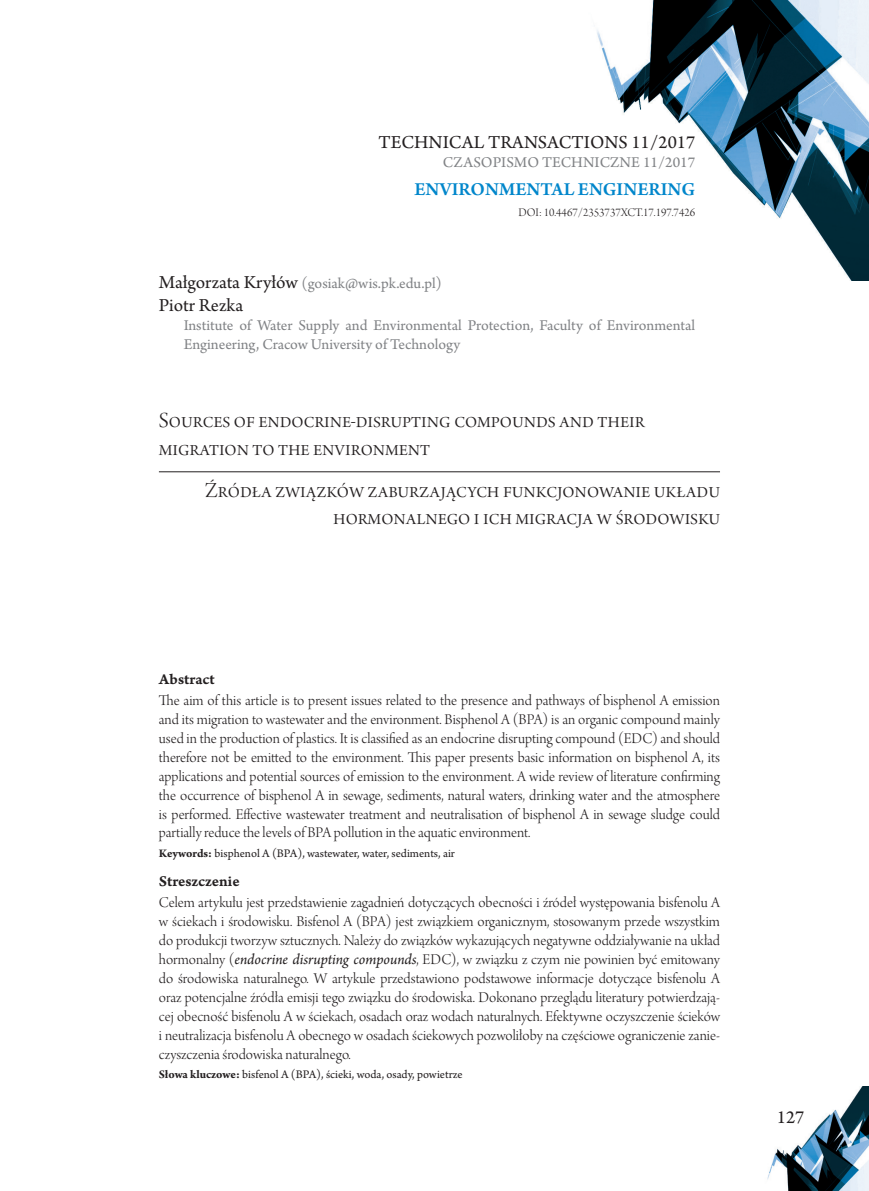
<style>
.page{position:relative;width:869px;height:1191px;background:#fff}
.page>*{position:absolute;margin:0;border:0;box-sizing:border-box;transform-origin:0 0}
._2_Tytuł_PL{font:22.75px/27.3px "Arno Pro Light Display";color:#231f20;text-align:right}
._2_Tytuł{font:22.75px/27.3px "Arno Pro Light Display";color:#231f20}
._0_Head{font:19.25px "Arno Pro";color:#231f20}
._0_Series_CE{font:600 19.25px "Arno Pro";color:#0086cb}
._1_Autor{font:19.25px "Arno Pro";color:#231f20}
.PageNo{font:19.25px "Arno Pro";color:#231f20}
._3_Abstract_treść_PL{font:15.75px/18.9px "Arno Pro Light Display";letter-spacing:-.005em;color:#231f20}
._3_Abstract_treść{font:15.75px/18.9px "Arno Pro Light Display";letter-spacing:.05em;color:#231f20;text-align:justify}
._1_Afiliacja{font:15.75px/18.9px "Arno Pro";color:#808285}
._1_Autor-2{font:15.75px "Arno Pro";color:#808285}
._0_Head_PL{font:15.75px "Arno Pro";color:#808285}
._3_Abstract{font:15.75px "Arno Pro Smbd Caption";letter-spacing:-.005em;color:#231f20}
._3_Keywords_treść{font:12.25px "Arno Pro";letter-spacing:-.005em;color:#231f20}
._0_DOI{font:12.25px "Arno Pro Light Display";color:#231f20}
.s1{font-size:19.25px;color:#231f20}
.s2{font-weight:700}
.s3{font-family:"Arno Pro";font-style:italic}
</style>
<div class="page">
<img style="left:767px;top:1086px;width:101px;height:105px">
<img style="left:597px;top:0;width:271px;height:280px">
<hr style="left:159px;top:471px;width:560px;height:1px;background:#231f20">
<p class="_0_Head" style="left:378px;top:131px;width:318px">TECHNICAL TRANSACTIONS 11/2017</p>
<p class="_0_Head_PL" style="left:442px;top:153px;width:253px">CZASOPISMO TECHNICZNE 11/2017</p>
<p class="_0_Series_CE" style="left:414px;top:178px;width:282px">ENVIRONMENTAL ENGINERING</p>
<p class="_0_DOI" style="left:518px;top:206px;width:178px">DOI: 10.4467/2353737XCT.17.197.7426</p>
<p class="_1_Autor-2" style="left:159px;top:274px;width:284px"><span class="s1">Małgorzata Kryłów</span> (gosiak@wis.pk.edu.pl)</p>
<p class="_1_Autor" style="left:159px;top:294px;width:86px">Piotr Rezka</p>
<p class="_1_Afiliacja" style="left:184px;top:316px;width:512px">Institute of Water Supply and Environmental Protection, Faculty of Environmental<br>Engineering, Cracow University of Technology</p>
<p class="_2_Tytuł" style="left:159px;top:408px;width:487px">Sources of endocrine-disrupting compounds and their migration to the environment</p>
<p class="_2_Tytuł_PL" style="left:205px;top:478px;width:516px">Źródła związków zaburzających funkcjonowanie układu hormonalnego i ich migracja w środowisku</p>
<p class="_3_Abstract" style="left:159px;top:669px;width:57px">Abstract</p>
<p class="_3_Abstract_treść" style="left:159px;top:692px;width:562px">The aim of this article is to present issues related to the presence and pathways of bisphenol A emission and its migration to wastewater and the environment. Bisphenol A (BPA) is an organic compound mainly used in the production ofplastics. It is classified as an endocrine disrupting compound (EDC) and should therefore not be emitted to the environment. This paper presents basic information on bisphenol A, its applications and potential sources of emission to the environment. A wide review of literature confirming the occurrence of bisphenol A in sewage, sediments, natural waters, drinking water and the atmosphere is performed. Effective wastewater treatment and neutralisation of bisphenol A in sewage sludge could partially reduce the levels ofBPA pollution in the aquatic environment.</p>
<p class="_3_Keywords_treść" style="left:159px;top:846px;width:297px"><span class="s2">Keywords:</span> bisphenol A (BPA), wastewater, water, sediments, air</p>
<p class="_3_Abstract" style="left:159px;top:871px;width:82px">Streszczenie</p>
<p class="_3_Abstract_treść_PL" style="left:159px;top:894px;width:563px">Celem artykułu jest przedstawienie zagadnień dotyczących obecności i źródeł występowania bisfenolu A w ściekach i środowisku. Bisfenol A (BPA) jest związkiem organicznym, stosowanym przede wszystkim do produkcji tworzyw sztucznych. Należy do związków wykazujących negatywne oddziaływanie na układ hormonalny (<span class="s3">endocrine disrupting compounds</span>, EDC), w związku z czym nie powinien być emitowany do środowiska naturalnego. W artykule przedstawiono podstawowe informacje dotyczące bisfenolu A oraz potencjalne źródła emisji tego związku do środowiska. Dokonano przeglądu literatury potwierdzają&shy;cej obecność bisfenolu A w ściekach, osadach oraz wodach naturalnych. Efektywne oczyszczenie ścieków i neutralizacja bisfenolu A obecnego w osadach ściekowych pozwoliłoby na częściowe ograniczenie zanie&shy;czyszczenia środowiska naturalnego.</p>
<p class="_3_Keywords_treść" style="left:159px;top:1067px;width:305px"><span class="s2">Słowa kluczowe:</span> bisfenol A (BPA), ścieki, woda, osady, powietrze</p>
<p class="PageNo" style="left:776px;top:1106px;width:29px">127</p>
</div>
